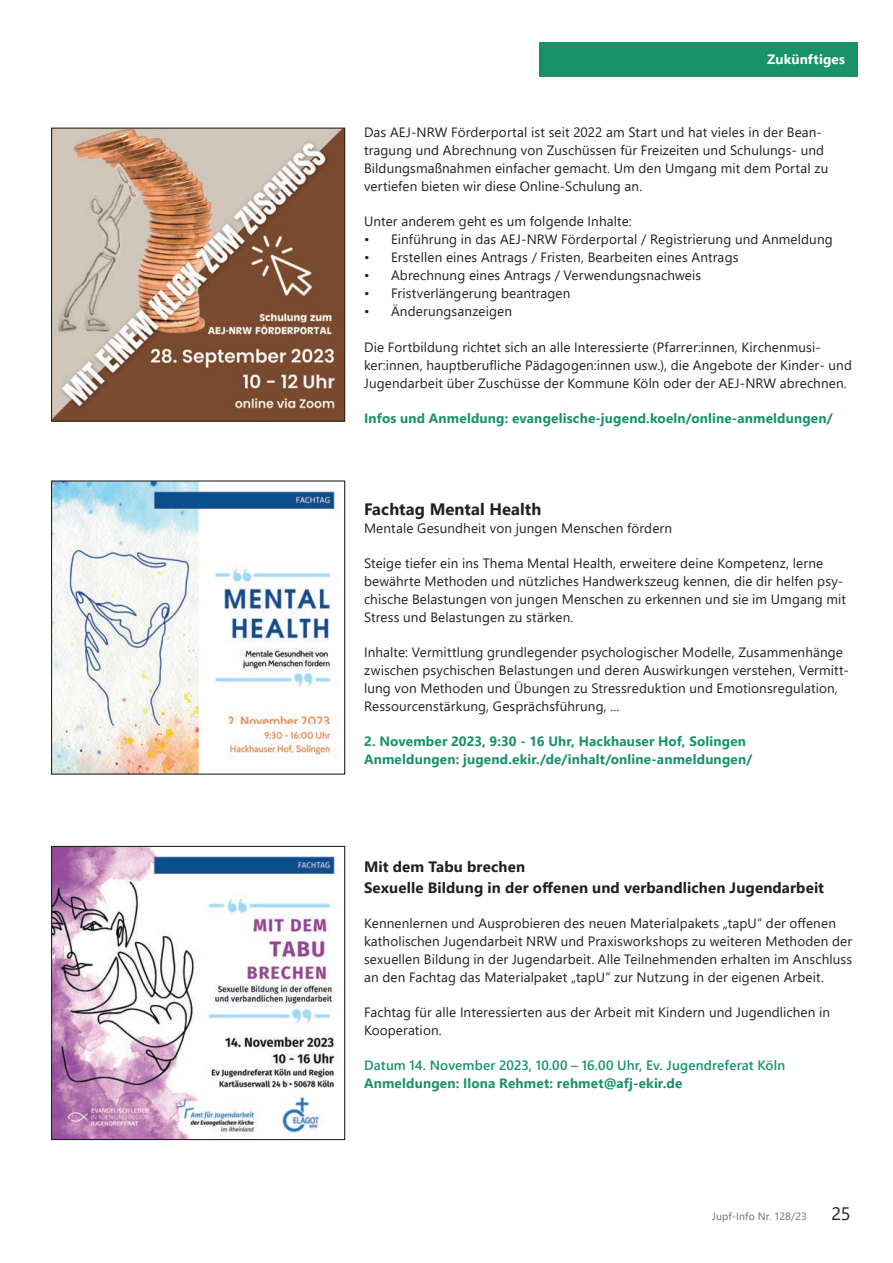
<style>
.page{position:relative;width:893px;height:1263px;background:#fff}
.page>*{position:absolute;margin:0;border:0;box-sizing:border-box;transform-origin:0 0}
.t1{font:18px "Segoe UI";color:#231f20}
.t2{font:700 16.5px "Segoe UI";letter-spacing:.005em;color:#231f20}
.t3{font:700 15px/21px "Segoe UI";letter-spacing:.01em;color:#231f20}
.t4{font:13.5px/18px "Segoe UI";letter-spacing:.01em;color:#231f20}
.t5{font:700 13.5px/18px "Segoe UI";letter-spacing:.015em;color:#19926a}
.t6{font:600 13.5px "Segoe UI";letter-spacing:.01em;color:#19926a}
.t7{font:700 13.5px "Segoe UI";letter-spacing:.015em;color:#fff}
.t8{font:10.5px "Segoe UI";letter-spacing:.015em;color:#6c6d70}
</style>
<div class="page">
<div style="left:539px;top:43px;width:319px;height:34px;background:#19926a"></div>
<img style="left:53px;top:130px;width:290px;height:290px">
<div style="left:51px;top:128px;width:294px;height:294px;border:1px solid #231f20"></div>
<img style="left:53px;top:482px;width:286px;height:291px">
<div style="left:51px;top:480px;width:294px;height:295px;border:1px solid #231f20"></div>
<img style="left:53px;top:848px;width:286px;height:290px">
<div style="left:51px;top:846px;width:294px;height:294px;border:1px solid #231f20"></div>
<p class="t7" style="left:767px;top:47px;width:80px">Zukünftiges</p>
<p class="t4" style="left:364px;top:122px;width:466px">Das AEJ-NRW Förderportal ist seit 2022 am Start und hat vieles in der Bean&shy;tragung und Abrechnung von Zuschüssen für Freizeiten und Schulungs- und Bildungsmaßnahmen einfacher gemacht. Um den Umgang mit dem Portal zu vertiefen bieten wir diese Online-Schulung an.</p>
<p class="t4" style="left:364px;top:211px;width:269px">Unter anderem geht es um folgende Inhalte:</p>
<p class="t4" style="left:364px;top:229px;width:470px">• Einführung in das AEJ-NRW Förderportal / Registrierung und Anmeldung</p>
<p class="t4" style="left:364px;top:247px;width:376px">• Erstellen eines Antrags / Fristen, Bearbeiten eines Antrags</p>
<p class="t4" style="left:364px;top:265px;width:339px">• Abrechnung eines Antrags / Verwendungsnachweis</p>
<p class="t4" style="left:364px;top:283px;width:208px">• Fristverlängerung beantragen</p>
<p class="t4" style="left:364px;top:301px;width:149px">• Änderungsanzeigen</p>
<p class="t4" style="left:364px;top:337px;width:489px">Die Fortbildung richtet sich an alle Interessierte (Pfarrer:innen, Kirchenmusi&shy;ker:innen, hauptberufliche Pädagogen:innen usw.), die Angebote der Kinder- und<br>Jugendarbeit über Zuschüsse der Kommune Köln oder der AEJ-NRW abrechnen.</p>
<p class="t5" style="left:364px;top:409px;width:470px">Infos und Anmeldung: evangelische-jugend.koeln/online-anmeldungen/</p>
<p class="t2" style="left:364px;top:493px;width:179px">Fachtag Mental Health</p>
<p class="t4" style="left:364px;top:518px;width:310px">Mentale Gesundheit von jungen Menschen fördern</p>
<p class="t4" style="left:364px;top:553px;width:484px">Steige tiefer ein ins Thema Mental Health, erweitere deine Kompetenz, lerne bewährte Methoden und nützliches Handwerkszeug kennen, die dir helfen psy&shy;chische Belastungen von jungen Menschen zu erkennen und sie im Umgang mit Stress und Belastungen zu stärken.</p>
<p class="t4" style="left:364px;top:642px;width:486px">Inhalte: Vermittlung grundlegender psychologischer Modelle, Zusammenhänge zwischen psychischen Belastungen und deren Auswirkungen verstehen, Vermitt&shy;lung von Methoden und Übungen zu Stressreduktion und Emotionsregulation, Ressourcenstärkung, Gesprächsführung, ...</p>
<p class="t5" style="left:364px;top:731px;width:390px">2. November 2023, 9:30 - 16 Uhr, Hackhauser Hof, Solingen<br>Anmeldungen: jugend.ekir./de/inhalt/online-anmeldungen/</p>
<p class="t3" style="left:364px;top:855px;width:462px">Mit dem Tabu brechen<br>Sexuelle Bildung in der offenen und verbandlichen Jugendarbeit</p>
<p class="t4" style="left:364px;top:913px;width:490px">Kennenlernen und Ausprobieren des neuen Materialpakets „tapU“ der offenen katholischen Jugendarbeit NRW und Praxisworkshops zu weiteren Methoden der sexuellen Bildung in der Jugendarbeit. Alle Teilnehmenden erhalten im Anschluss an den Fachtag das Materialpaket „tapU“ zur Nutzung in der eigenen Arbeit.</p>
<p class="t4" style="left:364px;top:1002px;width:468px">Fachtag für alle Interessierten aus der Arbeit mit Kindern und Jugendlichen in<br>Kooperation.</p>
<p class="t6" style="left:364px;top:1052px;width:423px">Datum 14. November 2023, 10.00 – 16.00 Uhr, Ev. Jugendreferat Köln</p>
<p class="t5" style="left:364px;top:1073px;width:320px">Anmeldungen: Ilona Rehmet: rehmet@afj-ekir.de</p>
<p class="t8" style="left:712px;top:1207px;width:96px">Jupf-Info Nr. 128/23</p>
<h1 class="t1" style="left:831px;top:1197px;width:21px">25</h1>
</div>
